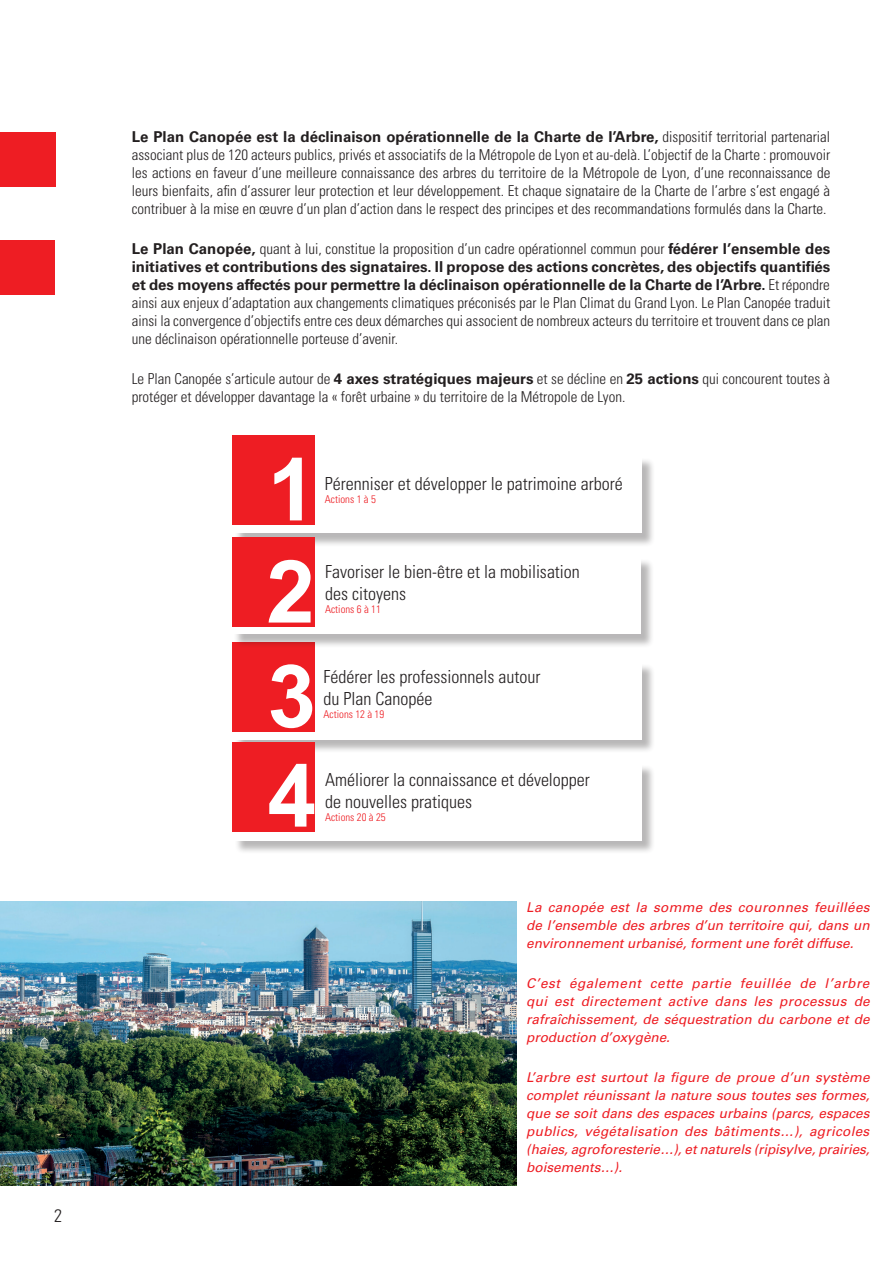
<style>
.page{position:relative;width:893px;height:1263px;background:#fff}
.page>*{position:absolute;margin:0;border:0;box-sizing:border-box;transform-origin:0 0}
.t1{font:700 87.3px "Arial";color:#fff}
.t2{font:300 condensed 18px/21.6px "Univers LT Std";color:#231f20}
.t3{font:300 condensed 15px/18px "Univers LT Std";color:#231f20;text-align:justify}
.t4{font:italic 13.5px/18px "Univers LT Std";color:#ee1d23;text-align:justify}
.t5{font:300 condensed 10.8px "Univers LT Std";color:#ee1d23}
.s1{font-weight:700;font-stretch:normal}
</style>
<div class="page">
<div style="left:0;top:133px;width:55px;height:54px;background:#ee1d23"></div>
<div style="left:0;top:241px;width:54px;height:54px;background:#ee1d23"></div>
<div style="left:235px;top:458px;width:420px;height:89px;background:#231f20;opacity:.32"></div>
<div style="left:233px;top:456px;width:408px;height:77px;background:#fff"></div>
<div style="left:235px;top:664px;width:420px;height:89px;background:#231f20;opacity:.32"></div>
<div style="left:233px;top:662px;width:408px;height:77px;background:#fff"></div>
<div style="left:232px;top:435px;width:83px;height:89px;background:#ee1d23"></div>
<div style="left:232px;top:643px;width:83px;height:89px;background:#ee1d23"></div>
<div style="left:234px;top:558px;width:420px;height:90px;background:#231f20;opacity:.32"></div>
<div style="left:232px;top:556px;width:408px;height:78px;background:#fff"></div>
<div style="left:232px;top:538px;width:83px;height:89px;background:#ee1d23"></div>
<div style="left:235px;top:765px;width:420px;height:90px;background:#231f20;opacity:.32"></div>
<div style="left:233px;top:763px;width:408px;height:78px;background:#fff"></div>
<div style="left:232px;top:743px;width:83px;height:89px;background:#ee1d23"></div>
<img style="left:0;top:901px;width:517px;height:284px">
<p class="t2" style="left:54px;top:1205px;width:9px">2</p>
<p class="t3" style="left:132px;top:127px;width:700px"><span class="s1">Le Plan Canopée est la déclinaison opérationnelle de la Charte de l’Arbre,</span> dispositif territorial partenarial associant plus de 120 acteurs publics, privés et associatifs de la Métropole de Lyon et au-delà. L’objectif de la Charte : promouvoir les actions en faveur d’une meilleure connaissance des arbres du territoire de la Métropole de Lyon, d’une reconnaissance de leurs bienfaits, afin d’assurer leur protection et leur développement. Et chaque signataire de la Charte de l’arbre s’est engagé à contribuer à la mise en œuvre d’un plan d’action dans le respect des principes et des recommandations formulés dans la Charte.</p>
<p class="t3" style="left:132px;top:240px;width:700px"><span class="s1">Le Plan Canopée,</span> quant à lui, constitue la proposition d’un cadre opérationnel commun pour <span class="s1">fédérer l’ensemble des initiatives et contributions des signataires. Il propose des actions concrètes, des objectifs quantifiés et des moyens affectés pour permettre la déclinaison opérationnelle de la Charte de l’Arbre.</span> Et répondre ainsi aux enjeux d’adaptation aux changements climatiques préconisés par le Plan Climat du Grand Lyon. Le Plan Canopée traduit ainsi la convergence d’objectifs entre ces deux démarches qui associent de nombreux acteurs du territoire et trouvent dans ce plan une déclinaison opérationnelle porteuse d’avenir.</p>
<p class="t3" style="left:132px;top:370px;width:700px">Le Plan Canopée s’articule autour de <span class="s1">4 axes stratégiques majeurs</span> et se décline en <span class="s1">25 actions</span> qui concourent toutes à protéger et développer davantage la « forêt urbaine » du territoire de la Métropole de Lyon.</p>
<h1 class="t1" style="left:267px;top:431px;width:50px">1</h1>
<p class="t2" style="left:325px;top:473px;width:299px">Pérenniser et développer le patrimoine arboré</p>
<p class="t5" style="left:325px;top:493px;width:52px">Actions 1 à 5</p>
<h1 class="t1" style="left:266px;top:534px;width:50px">2</h1>
<p class="t2" style="left:325px;top:561px;width:256px">Favoriser le bien-être et la mobilisation des citoyens</p>
<p class="t5" style="left:325px;top:603px;width:57px">Actions 6 à 11</p>
<h1 class="t1" style="left:267px;top:638px;width:50px">3</h1>
<p class="t2" style="left:324px;top:666px;width:218px">Fédérer les professionnels autour du Plan Canopée</p>
<p class="t5" style="left:324px;top:707px;width:62px">Actions 12 à 19</p>
<h1 class="t1" style="left:268px;top:738px;width:50px">4</h1>
<p class="t2" style="left:325px;top:769px;width:266px">Améliorer la connaissance et développer de nouvelles pratiques</p>
<p class="t5" style="left:325px;top:810px;width:62px">Actions 20 à 25</p>
<p class="t4" style="left:526px;top:898px;width:345px">La canopée est la somme des couronnes feuillées de l’ensemble des arbres d’un territoire qui, dans un environnement urbanisé, forment une forêt diffuse.</p>
<p class="t4" style="left:526px;top:974px;width:345px">C’est également cette partie feuillée de l’arbre qui est directement active dans les processus de rafraîchissement, de séquestration du carbone et de production d’oxygène.</p>
<p class="t4" style="left:526px;top:1069px;width:345px">L’arbre est surtout la figure de proue d’un système complet réunissant la nature sous toutes ses formes, que se soit dans des espaces urbains (parcs, espaces publics, végétalisation des bâtiments…), agricoles (haies, agroforesterie…), et naturels (ripisylve, prairies, boisements…).</p>
</div>
